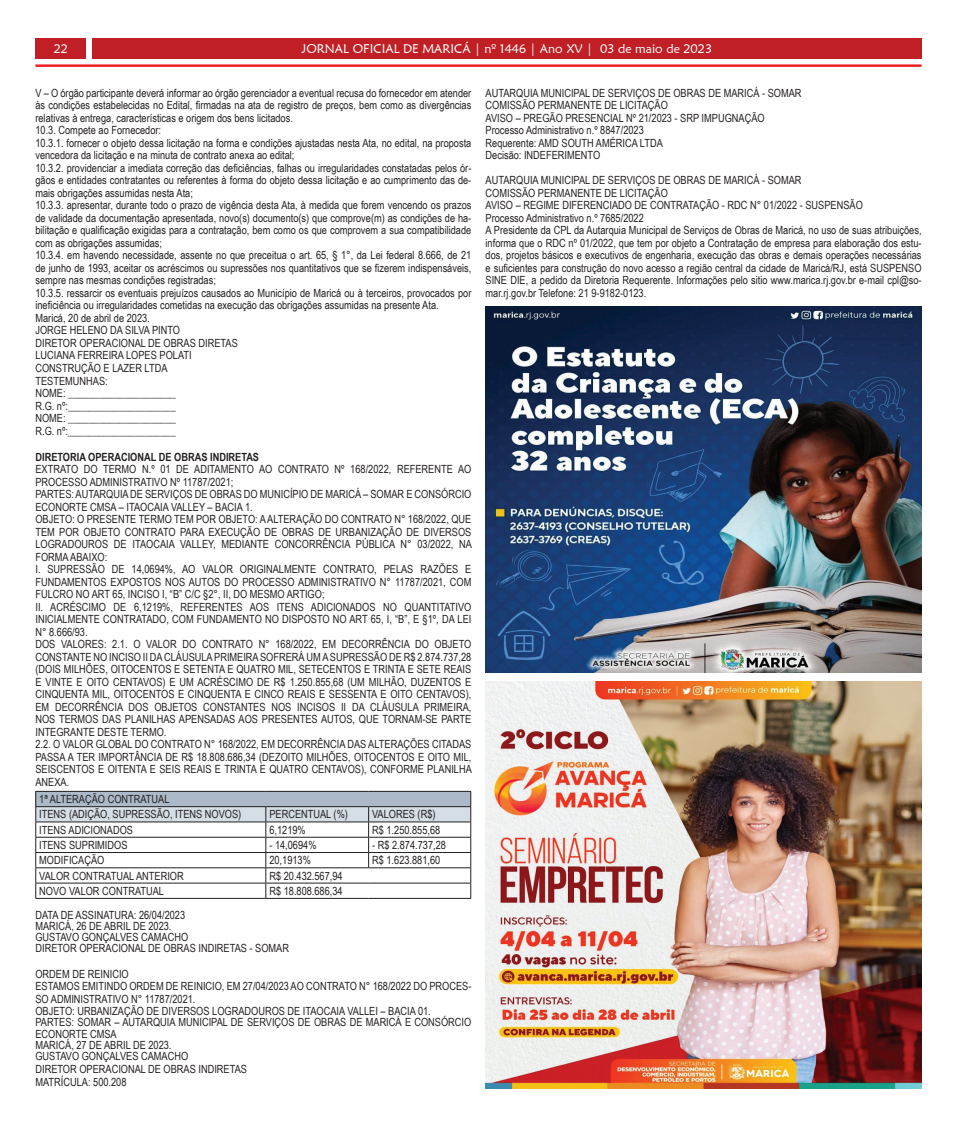
<style>
.page{position:relative;width:957px;height:1124px;background:#fff}
.page>*{position:absolute;margin:0;border:0;box-sizing:border-box;transform-origin:0 0}
.t1{font:12.5px "Maiandra GD";color:#fff}
.t2{font:11.25px/12.5px "Arial Narrow";color:#231f20}
.t3{font:700 11.25px "Arial Narrow";color:#231f20}
</style>
<div class="page">
<div style="left:35px;top:38px;width:51px;height:21px;background:#c02025"></div>
<hr style="left:35px;top:64px;width:886px;height:3px;background:#ee1f23">
<div style="left:92px;top:38px;width:829px;height:21px;background:#c02025"></div>
<svg style="left:35px;top:791px;width:436px;height:106px"></svg>
<hr style="left:35px;top:897px;width:231px;height:1px;background:#231f20">
<hr style="left:266px;top:897px;width:103px;height:1px;background:#231f20">
<hr style="left:369px;top:897px;width:102px;height:1px;background:#231f20">
<img style="left:485px;top:307px;width:436px;height:365px">
<img style="left:485px;top:681px;width:436px;height:407px">
<p class="t1" style="left:54px;top:41px;width:16px">22</p>
<p class="t1" style="left:301px;top:41px;width:412px">JORNAL OFICIAL DE MARICÁ | nº 1446 | Ano XV | 03 de maio de 2023</p>
<p class="t2" style="left:35px;top:86px;width:437px">V – O órgão participante deverá informar ao órgão gerenciador a eventual recusa do fornecedor em atender às condições estabelecidas no Edital, firmadas na ata de registro de preços, bem como as divergências relativas à entrega, características e origem dos bens licitados.<br>10.3. Compete ao Fornecedor:<br>10.3.1. fornecer o objeto dessa licitação na forma e condições ajustadas nesta Ata, no edital, na proposta vencedora da licitação e na minuta de contrato anexa ao edital;<br>10.3.2. providenciar a imediata correção das deficiências, falhas ou irregularidades constatadas pelos ór&shy;gãos e entidades contratantes ou referentes à forma do objeto dessa licitação e ao cumprimento das de&shy;mais obrigações assumidas nesta Ata;<br>10.3.3. apresentar, durante todo o prazo de vigência desta Ata, à medida que forem vencendo os prazos de validade da documentação apresentada, novo(s) documento(s) que comprove(m) as condições de ha&shy;bilitação e qualificação exigidas para a contratação, bem como os que comprovem a sua compatibilidade com as obrigações assumidas;<br>10.3.4. em havendo necessidade, assente no que preceitua o art. 65, § 1°, da Lei federal 8.666, de 21 de junho de 1993, aceitar os acréscimos ou supressões nos quantitativos que se fizerem indispensáveis, sempre nas mesmas condições registradas;<br>10.3.5. ressarcir os eventuais prejuízos causados ao Município de Maricá ou à terceiros, provocados por ineficiência ou irregularidades cometidas na execução das obrigações assumidas na presente Ata.<br>Maricá, 20 de abril de 2023.<br>JORGE HELENO DA SILVA PINTO<br>DIRETOR OPERACIONAL DE OBRAS DIRETAS<br>LUCIANA FERREIRA LOPES POLATI<br>CONSTRUÇÃO E LAZER LTDA<br>TESTEMUNHAS:<br>NOME: _____________________<br>R.G. nº:_____________________<br>NOME: _____________________<br>R.G. nº:_____________________</p>
<p class="t3" style="left:35px;top:448px;width:225px">DIRETORIA OPERACIONAL DE OBRAS INDIRETAS</p>
<p class="t2" style="left:35px;top:462px;width:438px">EXTRATO DO TERMO N.º 01 DE ADITAMENTO AO CONTRATO Nº 168/2022, REFERENTE AO PROCESSO ADMINISTRATIVO Nº 11787/2021;<br>PARTES: AUTARQUIA DE SERVIÇOS DE OBRAS DO MUNICÍPIO DE MARICÁ – SOMAR E CONSÓRCIO ECONORTE CMSA – ITAOCAIA VALLEY – BACIA 1.<br>OBJETO: O PRESENTE TERMO TEM POR OBJETO: A ALTERAÇÃO DO CONTRATO N° 168/2022, QUE TEM POR OBJETO CONTRATO PARA EXECUÇÃO DE OBRAS DE URBANIZAÇÃO DE DIVERSOS LOGRADOUROS DE ITAOCAIA VALLEY, MEDIANTE CONCORRÊNCIA PÚBLICA N° 03/2022, NA FORMA ABAIXO:<br>I. SUPRESSÃO DE 14,0694%, AO VALOR ORIGINALMENTE CONTRATO, PELAS RAZÕES E FUNDAMENTOS EXPOSTOS NOS AUTOS DO PROCESSO ADMINISTRATIVO N° 11787/2021, COM FULCRO NO ART 65, INCISO I, “B” C/C §2°, II, DO MESMO ARTIGO;<br>II. ACRÉSCIMO DE 6,1219%, REFERENTES AOS ITENS ADICIONADOS NO QUANTITATIVO INICIALMENTE CONTRATADO, COM FUNDAMENTO NO DISPOSTO NO ART 65, I, “B”, E §1º, DA LEI N° 8.666/93.<br>DOS VALORES: 2.1. O VALOR DO CONTRATO N° 168/2022, EM DECORRÊNCIA DO OBJETO CONSTANTE NO INCISO II DA CLÁUSULA PRIMEIRA SOFRERÁ UM A SUPRESSÃO DE R$ 2.874.737,28 (DOIS MILHÕES, OITOCENTOS E SETENTA E QUATRO MIL, SETECENTOS E TRINTA E SETE REAIS E VINTE E OITO CENTAVOS) E UM ACRÉSCIMO DE R$ 1.250.855,68 (UM MILHÃO, DUZENTOS E CINQUENTA MIL, OITOCENTOS E CINQUENTA E CINCO REAIS E SESSENTA E OITO CENTAVOS), EM DECORRÊNCIA DOS OBJETOS CONSTANTES NOS INCISOS II DA CLÁUSULA PRIMEIRA, NOS TERMOS DAS PLANILHAS APENSADAS AOS PRESENTES AUTOS, QUE TORNAM-SE PARTE INTEGRANTE DESTE TERMO.<br>2.2. O VALOR GLOBAL DO CONTRATO N° 168/2022, EM DECORRÊNCIA DAS ALTERAÇÕES CITADAS PASSA A TER IMPORTÂNCIA DE R$ 18.808.686,34 (DEZOITO MILHÕES, OITOCENTOS E OITO MIL, SEISCENTOS E OITENTA E SEIS REAIS E TRINTA E QUATRO CENTAVOS), CONFORME PLANILHA ANEXA.</p>
<p class="t2" style="left:39px;top:791px;width:203px;line-height:15.2px">1ª ALTERAÇÃO CONTRATUAL<br>ITENS (ADIÇÃO, SUPRESSÃO, ITENS NOVOS)</p>
<p class="t2" style="left:485px;top:86px;width:317px">AUTARQUIA MUNICIPAL DE SERVIÇOS DE OBRAS DE MARICÁ - SOMAR COMISSÃO PERMANENTE DE LICITAÇÃO<br>AVISO – PREGÃO PRESENCIAL Nº 21/2023 - SRP IMPUGNAÇÃO Processo Administrativo n.º 8847/2023<br>Requerente: AMD SOUTH AMÉRICA LTDA<br>Decisão: INDEFERIMENTO</p>
<p class="t2" style="left:485px;top:174px;width:437px">AUTARQUIA MUNICIPAL DE SERVIÇOS DE OBRAS DE MARICÁ - SOMAR<br>COMISSÃO PERMANENTE DE LICITAÇÃO<br>AVISO – REGIME DIFERENCIADO DE CONTRATAÇÃO - RDC N° 01/2022 - SUSPENSÃO<br>Processo Administrativo n.º 7685/2022<br>A Presidente da CPL da Autarquia Municipal de Serviços de Obras de Maricá, no uso de suas atribuições, informa que o RDC nº 01/2022, que tem por objeto a Contratação de empresa para elaboração dos estu&shy;dos, projetos básicos e executivos de engenharia, execução das obras e demais operações necessárias e suficientes para construção do novo acesso a região central da cidade de Maricá/RJ, está SUSPENSO SINE DIE, a pedido da Diretoria Requerente. Informações pelo sitio www.marica.rj.gov.br e-mail cpl@so&shy;mar.rj.gov.br Telefone: 21 9-9182-0123.</p>
<p class="t2" style="left:269px;top:807px;width:80px">PERCENTUAL (%)</p>
<p class="t2" style="left:372px;top:807px;width:65px">VALORES (R$)</p>
<p class="t2" style="left:39px;top:822px;width:95px">ITENS ADICIONADOS</p>
<p class="t2" style="left:269px;top:822px;width:38px">6,1219%</p>
<p class="t2" style="left:372px;top:822px;width:70px">R$ 1.250.855,68</p>
<p class="t2" style="left:39px;top:838px;width:90px">ITENS SUPRIMIDOS</p>
<p class="t2" style="left:269px;top:838px;width:49px">- 14,0694%</p>
<p class="t2" style="left:372px;top:838px;width:75px">- R$ 2.874.737,28</p>
<p class="t2" style="left:39px;top:853px;width:67px">MODIFICAÇÃO</p>
<p class="t2" style="left:269px;top:853px;width:43px">20,1913%</p>
<p class="t2" style="left:372px;top:853px;width:70px">R$ 1.623.881,60</p>
<p class="t2" style="left:39px;top:868px;width:146px">VALOR CONTRATUAL ANTERIOR</p>
<p class="t2" style="left:269px;top:868px;width:75px">R$ 20.432.567,94</p>
<p class="t2" style="left:39px;top:884px;width:126px">NOVO VALOR CONTRATUAL</p>
<p class="t2" style="left:269px;top:884px;width:75px">R$ 18.808.686,34</p>
<p class="t2" style="left:35px;top:908px;width:255px;line-height:11.2px">DATA DE ASSINATURA: 26/04/2023<br>MARICÁ, 26 DE ABRIL DE 2023.<br>GUSTAVO GONÇALVES CAMACHO<br>DIRETOR OPERACIONAL DE OBRAS INDIRETAS - SOMAR</p>
<p class="t2" style="left:35px;top:966px;width:437px">ORDEM DE REINICIO<br>ESTAMOS EMITINDO ORDEM DE REINICIO, EM 27/04/2023 AO CONTRATO N° 168/2022 DO PROCES-SO ADMINISTRATIVO N° 11787/2021.<br>OBJETO: URBANIZAÇÃO DE DIVERSOS LOGRADOUROS DE ITAOCAIA VALLEI – BACIA 01.</p>
<p class="t2" style="left:35px;top:1016px;width:437px;line-height:11.2px">PARTES: SOMAR – AUTARQUIA MUNICIPAL DE SERVIÇOS DE OBRAS DE MARICÁ E CONSÓRCIO ECONORTE CMSA<br>MARICÁ, 27 DE ABRIL DE 2023.<br>GUSTAVO GONÇALVES CAMACHO</p>
<p class="t2" style="left:35px;top:1061px;width:213px;line-height:13.8px">DIRETOR OPERACIONAL DE OBRAS INDIRETAS<br>MATRÍCULA: 500.208</p>
</div>
